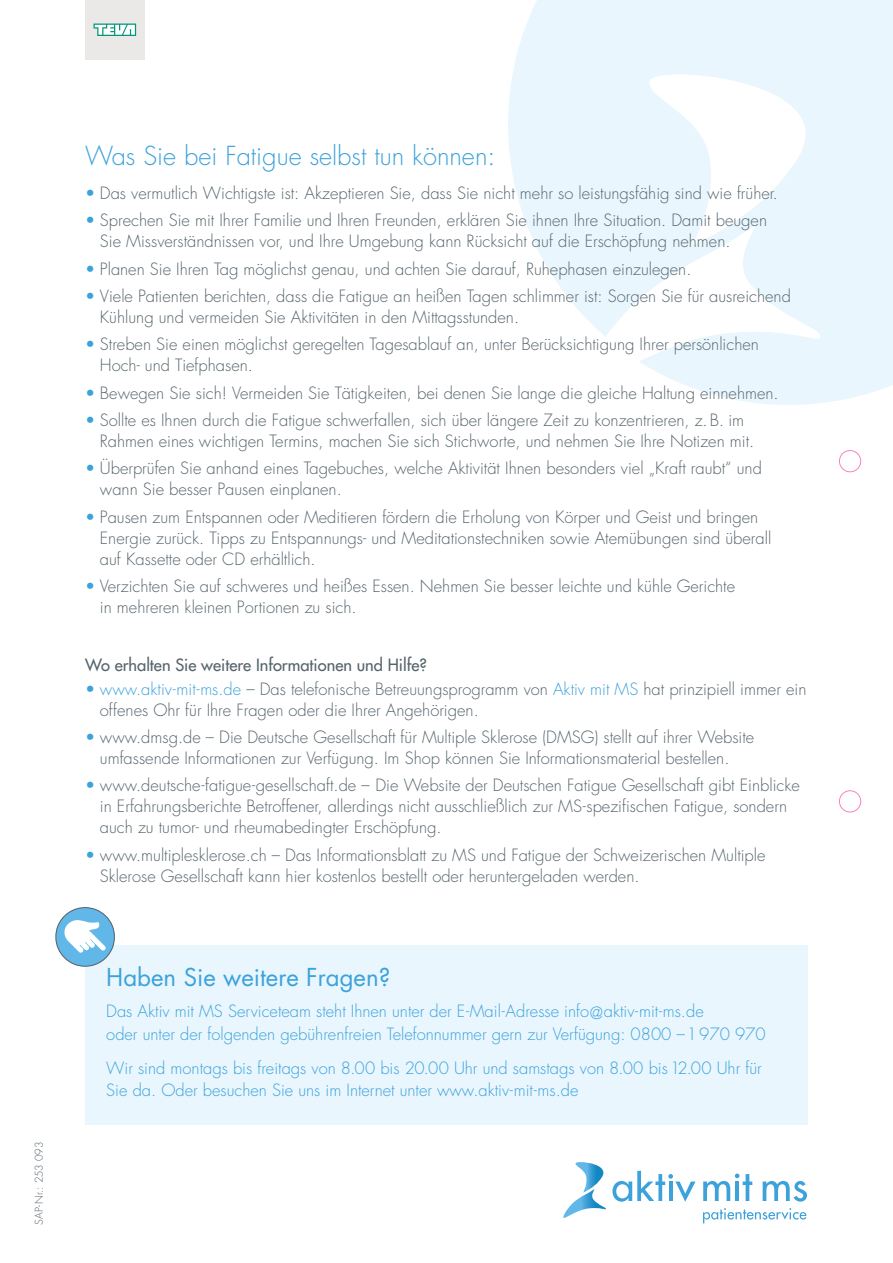
<style>
.page{position:relative;width:893px;height:1263px;background:#fff}
.page>*{position:absolute;margin:0;border:0;box-sizing:border-box;transform-origin:0 0}
.Headline_Blau_18pt{font:300 25.5px "Futura Std";color:#3ca2db}
.Head_Kasten_Blau_Boo{font:24px "Futura Std";color:#3ca2db}
.t1{font:300 16.5px/21px "Futura Std";color:#56656c}
.Fließtext_Blau_Flatt{font:300 16.5px/22.5px "Futura Std";color:#3ca2db}
.Zwischenüberschrift{font:500 16.5px "Futura Std";color:#56656c}
.Bildunterschrift_lig{font:300 10.5px "Futura Std";letter-spacing:.005em;color:#56656c}
.s1{color:#3ca2db}
</style>
<div class="page">
<svg style="left:563px;top:1162px;width:43px;height:56px"></svg>
<svg style="left:612px;top:1171px;width:83px;height:31px"></svg>
<svg style="left:703px;top:1173px;width:49px;height:28px"></svg>
<svg style="left:763px;top:1181px;width:44px;height:21px"></svg>
<svg style="left:703px;top:1208px;width:103px;height:15px"></svg>
<div style="left:85px;top:0;width:60px;height:60px;background:#eae9e8"></div>
<svg style="left:93px;top:24px;width:43px;height:12px"></svg>
<svg style="left:508px;top:0;width:385px;height:405px;fill:#e9f6fd"></svg>
<svg style="left:578px;top:74px;width:245px;height:313px;fill:#e9f6fd"></svg>
<div style="left:85px;top:945px;width:723px;height:180px;background:#e9f6fd"></div>
<svg style="left:55px;top:907px;width:60px;height:60px"></svg>
<div style="left:839px;top:450px;width:22px;height:22px;border:1px solid #fc80c0;border-radius:50%"></div>
<div style="left:839px;top:790px;width:22px;height:22px;border:1px solid #fc80c0;border-radius:50%"></div>
<p class="Bildunterschrift_lig" style="left:32px;top:1225px;width:84px;rotate:-90deg">SAP-Nr.: 253 093</p>
<p class="Headline_Blau_18pt" style="left:85px;top:140px;width:412px">Was Sie bei Fatigue selbst tun können:</p>
<p class="t1" style="left:85px;top:183px;width:694px"><span class="s1">•</span> Das vermutlich Wichtigste ist: Akzeptieren Sie, dass Sie nicht mehr so leistungsfähig sind wie früher.</p>
<p class="t1" style="left:100px;top:210px;width:669px;text-indent:-15px"><span class="s1">•</span> Sprechen Sie mit Ihrer Familie und Ihren Freunden, erklären Sie ihnen Ihre Situation. Damit beugen<br>Sie Missverständnissen vor, und Ihre Umgebung kann Rücksicht auf die Erschöpfung nehmen.</p>
<p class="t1" style="left:85px;top:259px;width:608px"><span class="s1">•</span> Planen Sie Ihren Tag möglichst genau, und achten Sie darauf, Ruhephasen einzulegen.</p>
<p class="t1" style="left:100px;top:286px;width:692px;text-indent:-15px"><span class="s1">•</span> Viele Patienten berichten, dass die Fatigue an heißen Tagen schlimmer ist: Sorgen Sie für ausreichend<br>Kühlung und vermeiden Sie Aktivitäten in den Mittagsstunden.</p>
<p class="t1" style="left:100px;top:334px;width:660px;text-indent:-15px"><span class="s1">•</span> Streben Sie einen möglichst geregelten Tagesablauf an, unter Berücksichtigung Ihrer persönlichen<br>Hoch- und Tiefphasen.</p>
<p class="t1" style="left:85px;top:383px;width:695px"><span class="s1">•</span> Bewegen Sie sich! Vermeiden Sie Tätigkeiten, bei denen Sie lange die gleiche Haltung einnehmen.</p>
<p class="t1" style="left:100px;top:410px;width:656px;text-indent:-15px"><span class="s1">•</span> Sollte es Ihnen durch die Fatigue schwerfallen, sich über längere Zeit zu konzentrieren, z.B. im<br>Rahmen eines wichtigen Termins, machen Sie sich Stichworte, und nehmen Sie Ihre Notizen mit.</p>
<p class="t1" style="left:100px;top:458px;width:663px;text-indent:-15px"><span class="s1">•</span> Überprüfen Sie anhand eines Tagebuches, welche Aktivität Ihnen besonders viel „Kraft raubt“ und wann Sie besser Pausen einplanen.</p>
<p class="t1" style="left:100px;top:507px;width:673px;text-indent:-15px"><span class="s1">•</span> Pausen zum Entspannen oder Meditieren fördern die Erholung von Körper und Geist und bringen<br>Energie zurück. Tipps zu Entspannungs- und Meditationstechniken sowie Atemübungen sind überall auf Kassette oder CD erhältlich.</p>
<p class="t1" style="left:100px;top:576px;width:637px;text-indent:-15px"><span class="s1">•</span> Verzichten Sie auf schweres und heißes Essen. Nehmen Sie besser leichte und kühle Gerichte in mehreren kleinen Portionen zu sich.</p>
<p class="Zwischenüberschrift" style="left:85px;top:654px;width:343px">Wo erhalten Sie weitere Informationen und Hilfe?</p>
<p class="t1" style="left:100px;top:679px;width:708px;text-indent:-15px"><span class="s1">• www.aktiv-mit-ms.de</span> – Das telefonische Betreuungsprogramm von <span class="s1">Aktiv mit MS</span> hat prinzipiell immer ein offenes Ohr für Ihre Fragen oder die Ihrer Angehörigen.</p>
<p class="t1" style="left:85px;top:727px;width:671px;text-align:center"><span class="s1">•</span> www.dmsg.de – Die Deutsche Gesellschaft für Multiple Sklerose (DMSG) stellt auf ihrer Website umfassende Informationen zur Verfügung. Im Shop können Sie Informationsmaterial bestellen.</p>
<p class="t1" style="left:100px;top:775px;width:701px;text-indent:-15px"><span class="s1">•</span> www.deutsche-fatigue-gesellschaft.de – Die Website der Deutschen Fatigue Gesellschaft gibt Einblicke in Erfahrungsberichte Betroffener, allerdings nicht ausschließlich zur MS-spezifischen Fatigue, sondern auch zu tumor- und rheumabedingter Erschöpfung.</p>
<p class="t1" style="left:100px;top:845px;width:667px;text-indent:-15px"><span class="s1">•</span> www.multiplesklerose.ch – Das Informationsblatt zu MS und Fatigue der Schweizerischen Multiple<br>Sklerose Gesellschaft kann hier kostenlos bestellt oder heruntergeladen werden.</p>
<p class="Head_Kasten_Blau_Boo" style="left:106px;top:962px;width:286px">Haben Sie weitere Fragen?</p>
<p class="Fließtext_Blau_Flatt" style="left:106px;top:1001px;width:661px">Das Aktiv mit MS Serviceteam steht Ihnen unter der E-Mail-Adresse info@aktiv-mit-ms.de<br>oder unter der folgenden gebührenfreien Telefonnummer gern zur Verfügung: 0800 –1970 970</p>
<p class="Fließtext_Blau_Flatt" style="left:106px;top:1057px;width:657px">Wir sind montags bis freitags von 8.00 bis 20.00 Uhr und samstags von 8.00 bis12.00 Uhr für<br>Sie da. Oder besuchen Sie uns im Internet unter www.aktiv-mit-ms.de</p>
</div>
